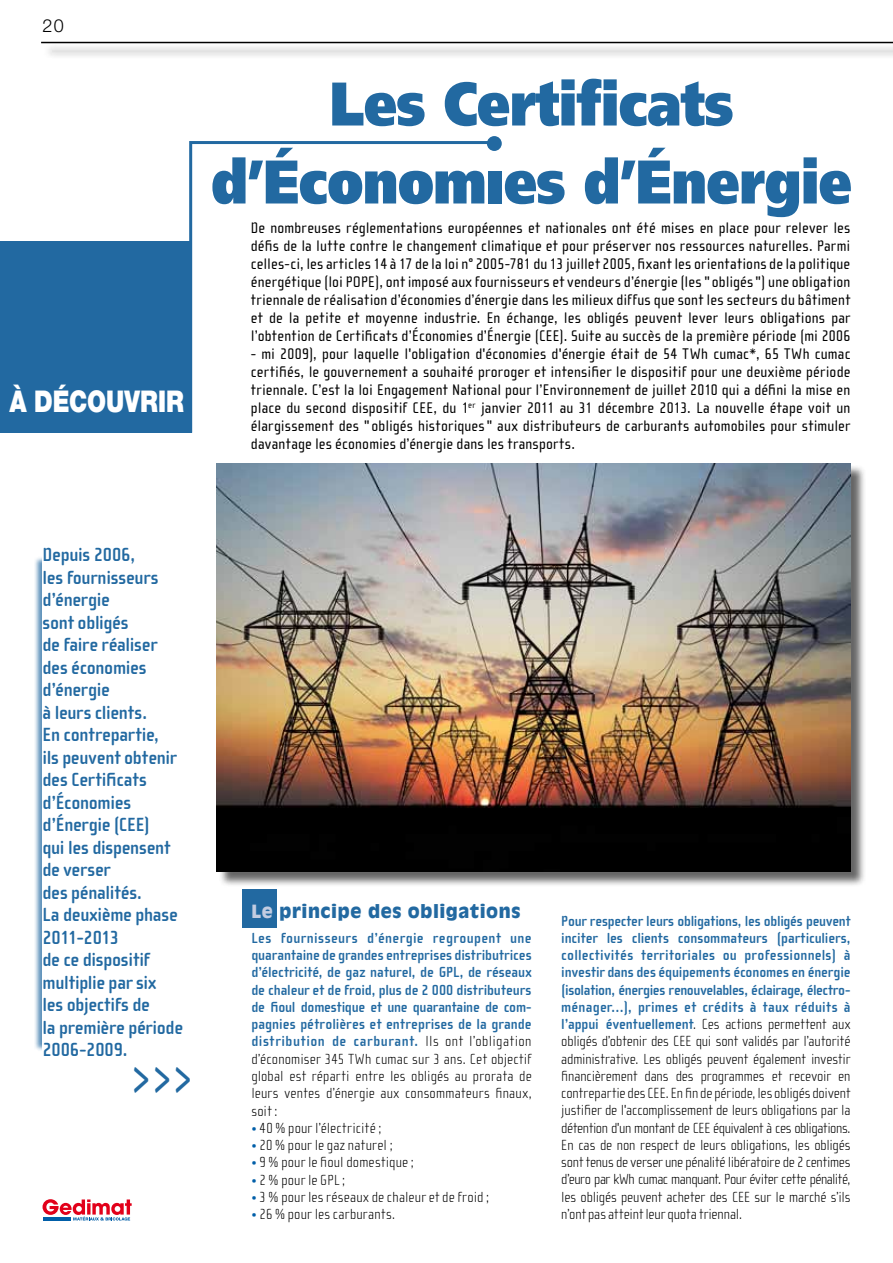
<style>
.page{position:relative;width:893px;height:1263px;background:#fff}
.page>*{position:absolute;margin:0;border:0;box-sizing:border-box;transform-origin:0 0}
.t1{font:66px "Cholla Sans";color:#2269a1;scale:.5 1}
.t2{font:900 61.5px/78px "Frutiger LT Std";letter-spacing:-.01em;color:#2269a1;text-align:center;scale:.85 1}
.t3{font:900 30px "Helvetica Neue LT Std";color:#fff;scale:.8 1}
.t4{font:700 19.5px/22.5px "Cholla Sans";letter-spacing:-.01em;color:#2269a1}
.t5{font:900 18px "Antique Olive Std";letter-spacing:.03em;color:#2269a1}
.t6{font:300 18px "Helvetica Neue LT Std";color:#000}
.t7{font:15.75px/18px "Cholla Sans";letter-spacing:.015em;color:#000;text-align:justify}
.t8{font:100 15px/17.2px "Cholla Sans";letter-spacing:.01em;color:#000;text-align:justify}
.t9{font:700 15px/17.2px "Cholla Sans";letter-spacing:.03em;color:#2269a1;text-align:justify}
.s1{color:#c2cce1}
.s2{font-weight:100;color:#000}
.s3{color:#005ea8}
.s4{font-weight:700;color:#2269a1}
</style>
<div class="page">
<div style="left:218px;top:465px;width:648px;height:422px;background:#000;opacity:.6"></div>
<img style="left:217px;top:463px;width:633px;height:409px">
<svg style="left:189px;top:140px;width:309px;height:293px"></svg>
<div style="left:0;top:241px;width:191px;height:192px;background:#2269a1"></div>
<div style="left:34px;top:556px;width:141px;height:496px;background:#2269a1;opacity:.73"></div>
<div style="left:43px;top:547px;width:150px;height:525px;background:#fff"></div>
<div style="left:43px;top:43px;width:850px;height:16px;background:#000;opacity:.6"></div>
<hr style="left:41px;top:42px;width:852px;height:1px;background:#000">
<div style="left:242px;top:889px;width:35px;height:39px;background:#2269a1"></div>
<svg style="left:43px;top:1199px;width:89px;height:21px"></svg>
<div style="left:487px;top:136px;width:15px;height:15px;background:#2269a1;border-radius:50%"></div>
<p class="t6" style="left:43px;top:15px;width:23px">20</p>
<h3 class="t3" style="left:10px;top:383px;width:219px">À DÉCOUVRIR</h3>
<h2 class="t2" style="left:211px;top:65px;width:755px">Les Certificats d’Économıes d’Énergie</h2>
<p class="t7" style="left:251px;top:219px;width:601px">De nombreuses réglementations européennes et nationales ont été mises en place pour relever les défis de la lutte contre le changement climatique et pour préserver nos ressources naturelles. Parmi celles-ci, les articles 14 à 17 de la loi n° 2005-781 du 13 juillet 2005, fixant les orientations de la politique énergétique (loi POPE), ont imposé aux fournisseurs et vendeurs d’énergie (les " obligés") une obligation triennale de réalisation d’économies d’énergie dans les milieux diffus que sont les secteurs du bâtiment et de la petite et moyenne industrie. En échange, les obligés peuvent lever leurs obligations par l’obtention de Certificats d’Économies d’Énergie (CEE). Suite au succès de la première période (mi 2006</p>
<p class="t7" style="left:251px;top:345px;width:601px">- mi 2009), pour laquelle l'obligation d'économies d'énergie était de 54 TWh cumac*, 65 TWh cumac certifiés, le gouvernement a souhaité proroger et intensifier le dispositif pour une deuxième période triennale. C’est la loi Engagement National pour l’Environnement de juillet 2010 qui a défini la mise en place du second dispositif CEE, du 1<sup>er</sup> janvier 2011 au 31 décembre 2013. La nouvelle étape voit un élargissement des " obligés historiques" aux distributeurs de carburants automobiles pour stimuler davantage les économies d’énergie dans les transports.</p>
<p class="t4" style="left:43px;top:544px;width:142px">Depuis 2006,<br>les fournisseurs d’énergie<br>sont obligés<br>de faire réaliser des économies d’énergie<br>à leurs clients.<br>En contrepartie,<br>ils peuvent obtenir des Certificats d’Économies d’Énergie (CEE)<br>qui les dispensent de verser<br>des pénalités.<br>La deuxième phase<br>2011-2013<br>de ce dispositif multiplie par six<br>les objectifs de<br>la première période<br>2006-2009.</p>
<h1 class="t1" style="left:133px;top:1040px;width:118px">&gt;&gt;&gt;</h1>
<p class="t5" style="left:251px;top:900px;width:271px"><span class="s1">Le</span> principe des obligations</p>
<p class="t9" style="left:251px;top:930px;width:282px">Les fournisseurs d’énergie regroupent une quarantaine de grandes entreprises distributrices d’électricité, de gaz naturel, de GPL, de réseaux de chaleur et de froid, plus de 2 000 distributeurs de fioul domestique et une quarantaine de com&shy;pagnies pétrolières et entreprises de la grande distribution de carburant. <span class="s2">Ils ont l’obligation d’économiser 345 TWh cumac sur 3 ans. Cet objectif global est réparti entre les obligés au prorata de leurs ventes d’énergie aux consommateurs finaux, soit :</span></p>
<p class="t8" style="left:251px;top:1119px;width:131px"><span class="s3">•</span> 40 % pour l’électricité ;</p>
<p class="t8" style="left:251px;top:1137px;width:143px"><span class="s3">•</span> 20 % pour le gaz naturel ;</p>
<p class="t8" style="left:251px;top:1154px;width:164px"><span class="s3">•</span> 9 % pour le fioul domestique ;</p>
<p class="t8" style="left:251px;top:1171px;width:95px"><span class="s3">•</span> 2 % pour le GPL ;</p>
<p class="t8" style="left:251px;top:1188px;width:239px"><span class="s3">•</span> 3 % pour les réseaux de chaleur et de froid ;</p>
<p class="t8" style="left:251px;top:1206px;width:145px"><span class="s3">•</span> 26 % pour les carburants.</p>
<p class="t8" style="left:561px;top:912px;width:291px"><span class="s4">Pour respecter leurs obligations, les obligés peuvent inciter les clients consommateurs (particuliers, collectivités territoriales ou professionnels) à investir dans des équipements économes en énergie (isolation, énergies renouvelables, éclairage, électro&shy;ménager…), primes et crédits à taux réduits à l’appui éventuellement</span>. Ces actions permettent aux obligés d’obtenir des CEE qui sont validés par l’autorité administrative. Les obligés peuvent également investir financièrement dans des programmes et recevoir en contrepartie des CEE. En fin de période, les obligés doivent justifier de l'accomplissement de leurs obligations par la détention d'un montant de CEE équivalent à ces obligations.<br>En cas de non respect de leurs obligations, les obligés sont tenus de verser une pénalité libératoire de 2 centimes d’euro par kWh cumac manquant. Pour éviter cette pénalité, les obligés peuvent acheter des CEE sur le marché s’ils n’ont pas atteint leur quota triennal.</p>
</div>
